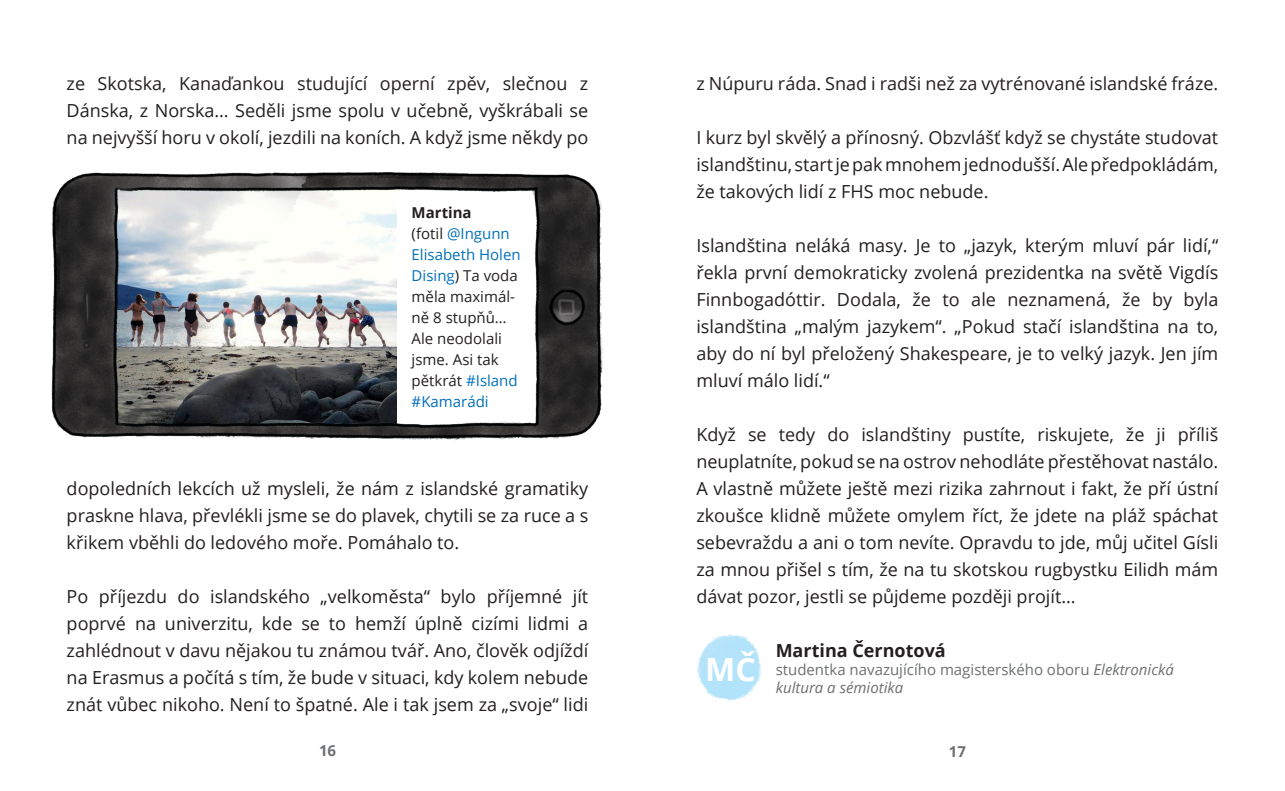
<style>
.page{position:relative;width:1285px;height:791px;background:#fff}
.page>*{position:absolute;margin:0;border:0;box-sizing:border-box;transform-origin:0 0}
.t1{font:700 32.1px "Open Sans";color:#fff}
.t2{font:18px/27px "Open Sans";color:#231f20;text-align:justify}
.t3{font:700 18px "Open Sans";color:#231f20}
.t4{font:15px/21px "Open Sans";color:#231f20}
.t5{font:15px "Open Sans";color:#6d6f71}
.t6{font:italic 15px "Open Sans";color:#6d6f71}
.t7{font:700 15px "Open Sans";color:#6d6f71}
.s1{font-weight:700}
.s2{color:#0070ba}
.s3{font-style:italic}
</style>
<div class="page">
<img style="left:51px;top:171px;width:552px;height:269px">
<img style="left:697px;top:635px;width:64px;height:66px">
<p class="t2" style="left:67px;top:69px;width:523px">ze Skotska, Kanaďankou studující operní zpěv, slečnou z Dánska, z Norska… Seděli jsme spolu v učebně, vyškrábali se na nejvyšší horu v okolí, jezdili na koních. A když jsme někdy po</p>
<p class="t4" style="left:411px;top:202px;width:110px"><span class="s1">Martina<br></span>(fotil <span class="s2">@Ingunn<br>Elisabeth Holen<br>Dising</span>) Ta voda měla maximál&shy;ně 8 stupňů…<br>Ale neodolali jsme. Asi tak pětkrát <span class="s2">#Island #Kamarádi</span></p>
<p class="t2" style="left:67px;top:474px;width:523px">dopoledních lekcích už mysleli, že nám z islandské gramatiky praskne hlava, převlékli jsme se do plavek, chytili se za ruce a s křikem vběhli do ledového moře. Pomáhalo to.</p>
<p class="t2" style="left:67px;top:582px;width:523px">Po příjezdu do islandského „velkoměsta“ bylo příjemné jít poprvé na univerzitu, kde se to hemží úplně cizími lidmi a zahlédnout v davu nějakou tu známou tvář. Ano, člověk odjíždí na Erasmus a počítá s tím, že bude v situaci, kdy kolem nebude znát vůbec nikoho. Není to špatné. Ale i tak jsem za „svoje“ lidi</p>
<p class="t2" style="left:696px;top:69px;width:523px">z Núpuru ráda. Snad i radši než za vytrénované islandské fráze.</p>
<p class="t2" style="left:696px;top:123px;width:523px">I kurz byl skvělý a přínosný. Obzvlášť když se chystáte studovat islandštinu, start je pak mnohem jednodušší. Ale předpokládám, že takových lidí z FHS moc nebude.</p>
<p class="t2" style="left:696px;top:231px;width:523px">Islandština neláká masy. Je to „jazyk, kterým mluví pár lidí,“ řekla první demokraticky zvolená prezidentka na světě Vigdís Finnbogadóttir. Dodala, že to ale neznamená, že by byla islandština „malým jazykem“. „Pokud stačí islandština na to, aby do ní byl přeložený Shakespeare, je to velký jazyk. Jen jím mluví málo lidí.“</p>
<p class="t2" style="left:696px;top:420px;width:523px">Když se tedy do islandštiny pustíte, riskujete, že ji příliš neuplatníte, pokud se na ostrov nehodláte přestěhovat nastálo.<br>A vlastně můžete ještě mezi rizika zahrnout i fakt, že pří ústní zkoušce klidně můžete omylem říct, že jdete na pláž spáchat sebevraždu a ani o tom nevíte. Opravdu to jde, můj učitel Gísli za mnou přišel s tím, že na tu skotskou rugbystku Eilidh mám dávat pozor, jestli se půjdeme později projít...</p>
<p class="t1" style="left:705px;top:646px;width:52px">MČ</p>
<p class="t3" style="left:775px;top:637px;width:172px">Martina Černotová</p>
<p class="t5" style="left:775px;top:659px;width:400px">studentka navazujícího magisterského oboru <span class="s3">Elektronická</span></p>
<p class="t6" style="left:775px;top:677px;width:129px">kultura a sémiotika</p>
<p class="t7" style="left:319px;top:740px;width:19px">16</p>
<p class="t7" style="left:948px;top:740px;width:19px">17</p>
</div>
